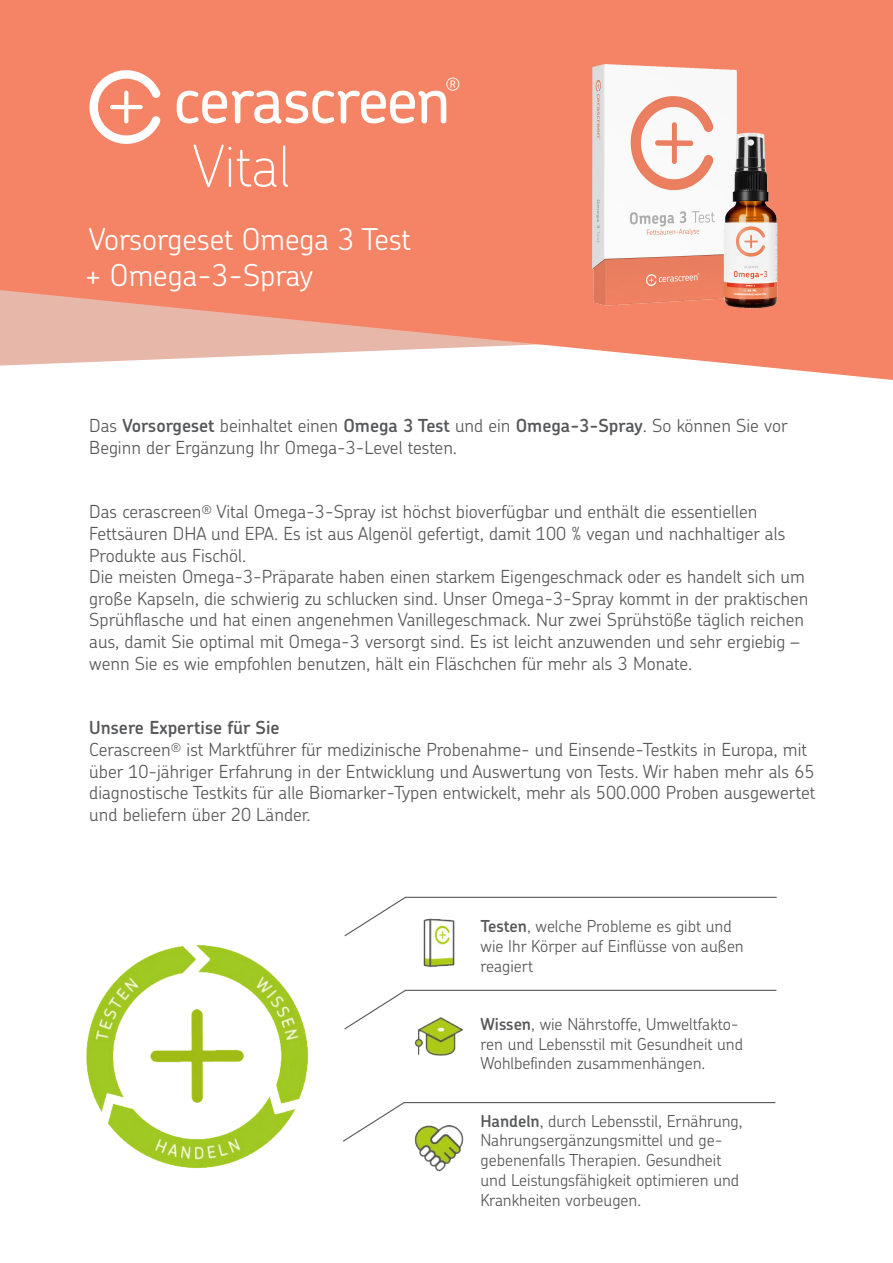
<style>
.page{position:relative;width:893px;height:1263px;background:#fff}
.page>*{position:absolute;margin:0;border:0;box-sizing:border-box;transform-origin:0 0}
.t1{font:100 57px "Chevin Std";color:#fff}
.t2{font:300 30px "Chevin Std";color:#fff}
.t3{font:300 18px/21.6px "Chevin Std";color:#57585a}
.t4{font:600 18px "Chevin Std";color:#57585a}
.t5{font:300 16.5px/19.8px "Chevin Std";color:#57585a}
.s1{font-weight:600}
</style>
<div class="page">
<svg style="left:0;top:0;width:893px;height:380px;background:#f39176"></svg>
<svg style="left:89px;top:70px;width:72px;height:74px"></svg>
<svg style="left:177px;top:78px;width:282px;height:45px"></svg>
<img style="left:86px;top:918px;width:691px;height:254px">
<img style="left:555px;top:54px;width:263px;height:263px">
<svg style="left:343px;top:989px;width:64px;height:41px"></svg>
<svg style="left:342px;top:1101px;width:64px;height:42px"></svg>
<svg style="left:343px;top:896px;width:64px;height:41px"></svg>
<hr style="left:405px;top:990px;width:371px;height:1px;background:#57585a">
<hr style="left:405px;top:897px;width:372px;height:1px;background:#57585a">
<hr style="left:404px;top:1102px;width:371px;height:1px;background:#57585a">
<p class="t1" style="left:193px;top:127px;width:99px">Vital</p>
<p class="t2" style="left:89px;top:219px;width:324px">Vorsorgeset Omega 3 Test</p>
<p class="t2" style="left:85px;top:255px;width:229px">+ Omega-3-Spray</p>
<p class="t3" style="left:89px;top:414px;width:700px">Das <span class="s1">Vorsorgeset</span> beinhaltet einen <span class="s1">Omega 3 Test</span> und ein <span class="s1">Omega-3-Spray</span>. So können Sie vor<br>Beginn der Ergänzung Ihr Omega-3-Level testen.</p>
<p class="t3" style="left:89px;top:501px;width:697px">Das cerascreen<sup>®</sup> Vital Omega-3-Spray ist höchst bioverfügbar und enthält die essentiellen<br>Fettsäuren DHA und EPA. Es ist aus Algenöl gefertigt, damit 100 % vegan und nachhaltiger als<br>Produkte aus Fischöl.</p>
<p class="t3" style="left:89px;top:565px;width:721px">Die meisten Omega-3-Präparate haben einen starkem Eigengeschmack oder es handelt sich um große Kapseln, die schwierig zu schlucken sind. Unser Omega-3-Spray kommt in der praktischen Sprühflasche und hat einen angenehmen Vanillegeschmack. Nur zwei Sprühstöße täglich reichen aus, damit Sie optimal mit Omega-3 versorgt sind. Es ist leicht anzuwenden und sehr ergiebig – wenn Sie es wie empfohlen benutzen, hält ein Fläschchen für mehr als 3 Monate.</p>
<p class="t4" style="left:89px;top:716px;width:192px">Unsere Expertise für Sie</p>
<p class="t3" style="left:89px;top:738px;width:719px">Cerascreen<sup>®</sup> ist Marktführer für medizinische Probenahme- und Einsende-Testkits in Europa, mit</p>
<p class="t3" style="left:89px;top:760px;width:727px">über 10-jähriger Erfahrung in der Entwicklung und Auswertung von Tests. Wir haben mehr als 65</p>
<p class="t3" style="left:89px;top:781px;width:728px">diagnostische Testkits für alle Biomarker-Typen entwickelt, mehr als 500.000 Proben ausgewertet</p>
<p class="t3" style="left:89px;top:803px;width:223px">und beliefern über 20 Länder.</p>
<p class="t5" style="left:480px;top:915px;width:265px"><span class="s1">Testen</span>, welche Probleme es gibt und wie Ihr Körper auf Einflüsse von außen reagiert</p>
<p class="t5" style="left:480px;top:1013px;width:264px"><span class="s1">Wissen</span>, wie Nährstoffe, Umweltfakto&shy;ren und Lebensstil mit Gesundheit und<br>Wohlbefinden zusammenhängen.</p>
<p class="t5" style="left:480px;top:1110px;width:264px"><span class="s1">Handeln</span>, durch Lebensstil, Ernährung, Nahrungsergänzungsmittel und ge&shy;gebenenfalls Therapien. Gesundheit und Leistungsfähigkeit optimieren und Krankheiten vorbeugen.</p>
</div>
